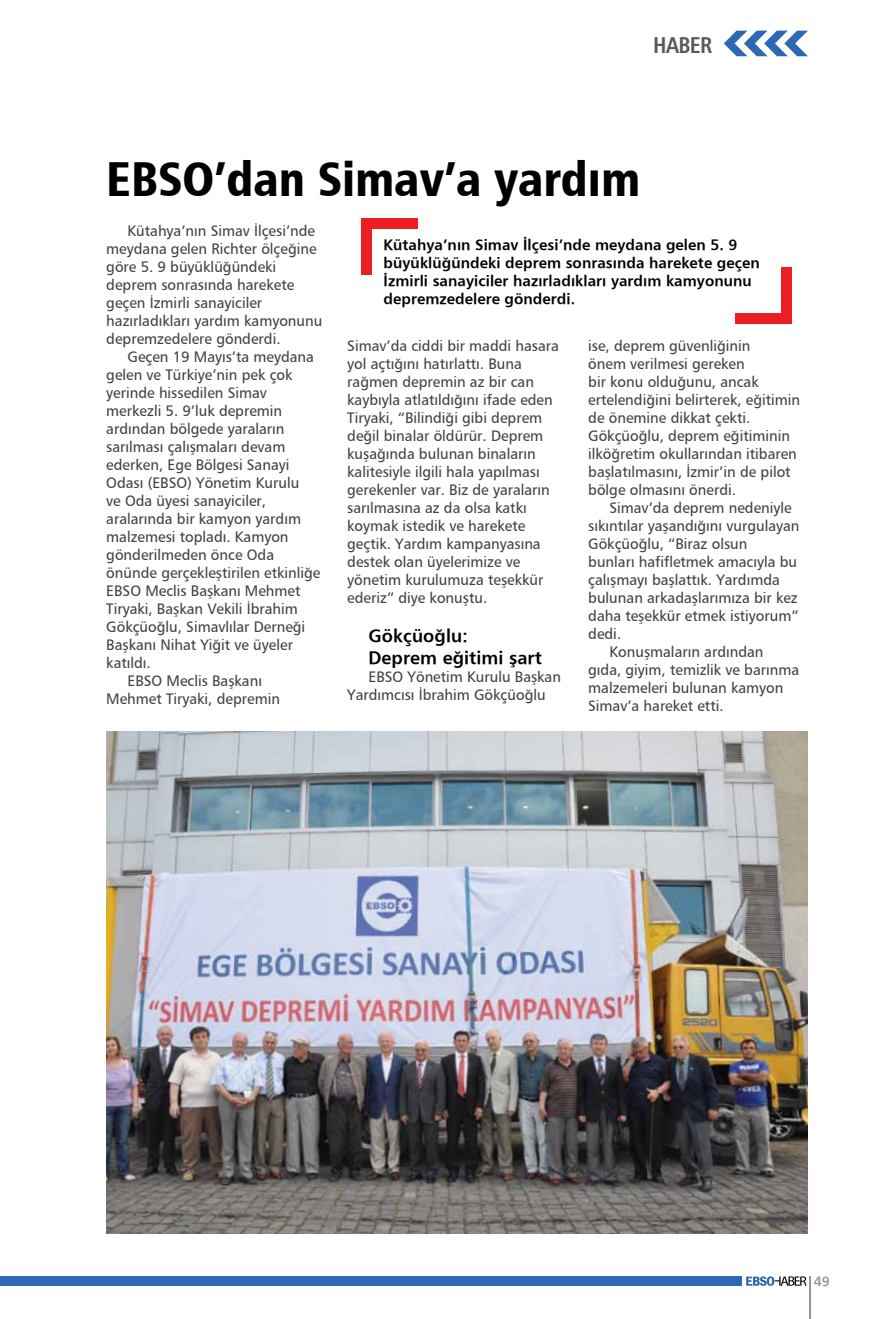
<style>
.page{position:relative;width:893px;height:1319px;background:#fff}
.page>*{position:absolute;margin:0;border:0;box-sizing:border-box;transform-origin:0 0}
.t1{font:900 condensed 48px "Frutiger";color:#000}
.t2{font:700 condensed 22.5px "Frutiger";letter-spacing:-.03em;color:#58595b}
.t3{font:700 18px/21.6px "Frutiger";letter-spacing:.005em;color:#000}
.t4{font:15px/18px "Frutiger Roman";color:#414042}
.t5{font:700 15px/18px "Frutiger";letter-spacing:.005em;color:#000}
.t6{font:700 13.5px "Frutiger";color:#939598}
</style>
<div class="page">
<svg style="left:746px;top:1276px;width:60px;height:9px"></svg>
<div style="left:0;top:1276px;width:742px;height:9px;background:#2d68b2"></div>
<hr style="left:809px;top:1276px;width:2px;height:42px;background:#939598">
<svg style="left:724px;top:31px;width:84px;height:25px"></svg>
<div style="left:361px;top:218px;width:57px;height:11px;background:#ed1d24"></div>
<div style="left:361px;top:218px;width:11px;height:56px;background:#ed1d24"></div>
<div style="left:735px;top:312px;width:57px;height:11px;background:#ed1d24"></div>
<div style="left:781px;top:267px;width:11px;height:56px;background:#ed1d24"></div>
<img style="left:106px;top:731px;width:702px;height:502px">
<h2 class="t2" style="left:653px;top:31px;width:60px">HABER</h2>
<h1 class="t1" style="left:106px;top:149px;width:536px">EBSO’dan Simav’a yardım</h1>
<p class="t4" style="left:106px;top:221px;width:218px;text-indent:21px">Kütahya’nın Simav İlçesi’nde meydana gelen Richter ölçeğine göre 5. 9 büyüklüğündeki deprem sonrasında harekete geçen İzmirli sanayiciler hazırladıkları yardım kamyonunu depremzedelere gönderdi.</p>
<p class="t4" style="left:128px;top:347px;width:188px">Geçen 19 Mayıs’ta meydana</p>
<p class="t4" style="left:106px;top:365px;width:188px">gelen ve Türkiye’nin pek çok</p>
<p class="t4" style="left:106px;top:383px;width:162px">yerinde hissedilen Simav</p>
<p class="t4" style="left:106px;top:401px;width:177px">merkezli 5. 9’luk depremin</p>
<p class="t4" style="left:106px;top:419px;width:180px">ardından bölgede yaraların</p>
<p class="t4" style="left:106px;top:437px;width:181px">sarılması çalışmaları devam</p>
<p class="t4" style="left:106px;top:455px;width:185px">ederken, Ege Bölgesi Sanayi</p>
<p class="t4" style="left:106px;top:473px;width:194px">Odası (EBSO) Yönetim Kurulu</p>
<p class="t4" style="left:106px;top:491px;width:161px">ve Oda üyesi sanayiciler,</p>
<p class="t4" style="left:106px;top:509px;width:196px">aralarında bir kamyon yardım</p>
<p class="t4" style="left:106px;top:527px;width:184px">malzemesi topladı. Kamyon</p>
<p class="t4" style="left:106px;top:545px;width:169px">gönderilmeden önce Oda</p>
<p class="t4" style="left:106px;top:563px;width:216px">önünde gerçekleştirilen etkinliğe</p>
<p class="t4" style="left:106px;top:581px;width:196px">EBSO Meclis Başkanı Mehmet</p>
<p class="t4" style="left:106px;top:599px;width:193px">Tiryaki, Başkan Vekili İbrahim</p>
<p class="t4" style="left:106px;top:617px;width:200px">Gökçüoğlu, Simavlılar Derneği</p>
<p class="t4" style="left:106px;top:635px;width:188px">Başkanı Nihat Yiğit ve üyeler</p>
<p class="t4" style="left:106px;top:653px;width:46px">katıldı.</p>
<p class="t4" style="left:128px;top:671px;width:136px">EBSO Meclis Başkanı</p>
<p class="t4" style="left:106px;top:689px;width:175px">Mehmet Tiryaki, depremin</p>
<p class="t5" style="left:384px;top:236px;width:378px">Kütahya’nın Simav İlçesi’nde meydana gelen 5. 9 büyüklüğündeki deprem sonrasında harekete geçen İzmirli sanayiciler hazırladıkları yardım kamyonunu depremzedelere gönderdi.</p>
<p class="t4" style="left:347px;top:336px;width:213px">Simav’da ciddi bir maddi hasara yol açtığını hatırlattı. Buna rağmen depremin az bir can kaybıyla atlatıldığını ifade eden<br>Tiryaki, “Bilindiği gibi deprem değil binalar öldürür. Deprem kuşağında bulunan binaların kalitesiyle ilgili hala yapılması gerekenler var. Biz de yaraların sarılmasına az da olsa katkı koymak istedik ve harekete geçtik. Yardım kampanyasına destek olan üyelerimize ve yönetim kurulumuza teşekkür ederiz” diye konuştu.</p>
<p class="t3" style="left:369px;top:625px;width:175px">Gökçüoğlu:<br>Deprem eğitimi şart</p>
<p class="t4" style="left:347px;top:667px;width:215px;text-indent:21px">EBSO Yönetim Kurulu Başkan<br>Yardımcısı İbrahim Gökçüoğlu</p>
<p class="t4" style="left:588px;top:336px;width:213px">ise, deprem güvenliğinin<br>önem verilmesi gereken<br>bir konu olduğunu, ancak ertelendiğini belirterek, eğitimin de önemine dikkat çekti.<br>Gökçüoğlu, deprem eğitiminin ilköğretim okullarından itibaren başlatılmasını, İzmir’in de pilot bölge olmasını önerdi.</p>
<p class="t4" style="left:609px;top:498px;width:184px">Simav’da deprem nedeniyle</p>
<p class="t4" style="left:588px;top:516px;width:213px">sıkıntılar yaşandığını vurgulayan</p>
<p class="t4" style="left:588px;top:534px;width:161px">Gökçüoğlu, “Biraz olsun</p>
<p class="t4" style="left:588px;top:552px;width:210px">bunları hafifletmek amacıyla bu</p>
<p class="t4" style="left:588px;top:570px;width:193px">çalışmayı başlattık. Yardımda</p>
<p class="t4" style="left:588px;top:588px;width:211px">bulunan arkadaşlarımıza bir kez</p>
<p class="t4" style="left:588px;top:606px;width:212px">daha teşekkür etmek istiyorum”</p>
<p class="t4" style="left:588px;top:624px;width:34px">dedi.</p>
<p class="t4" style="left:609px;top:642px;width:156px">Konuşmaların ardından</p>
<p class="t4" style="left:588px;top:660px;width:212px">gıda, giyim, temizlik ve barınma</p>
<p class="t4" style="left:588px;top:678px;width:197px">malzemeleri bulunan kamyon</p>
<p class="t4" style="left:588px;top:696px;width:137px">Simav’a hareket etti.</p>
<p class="t6" style="left:814px;top:1272px;width:18px">49</p>
</div>
